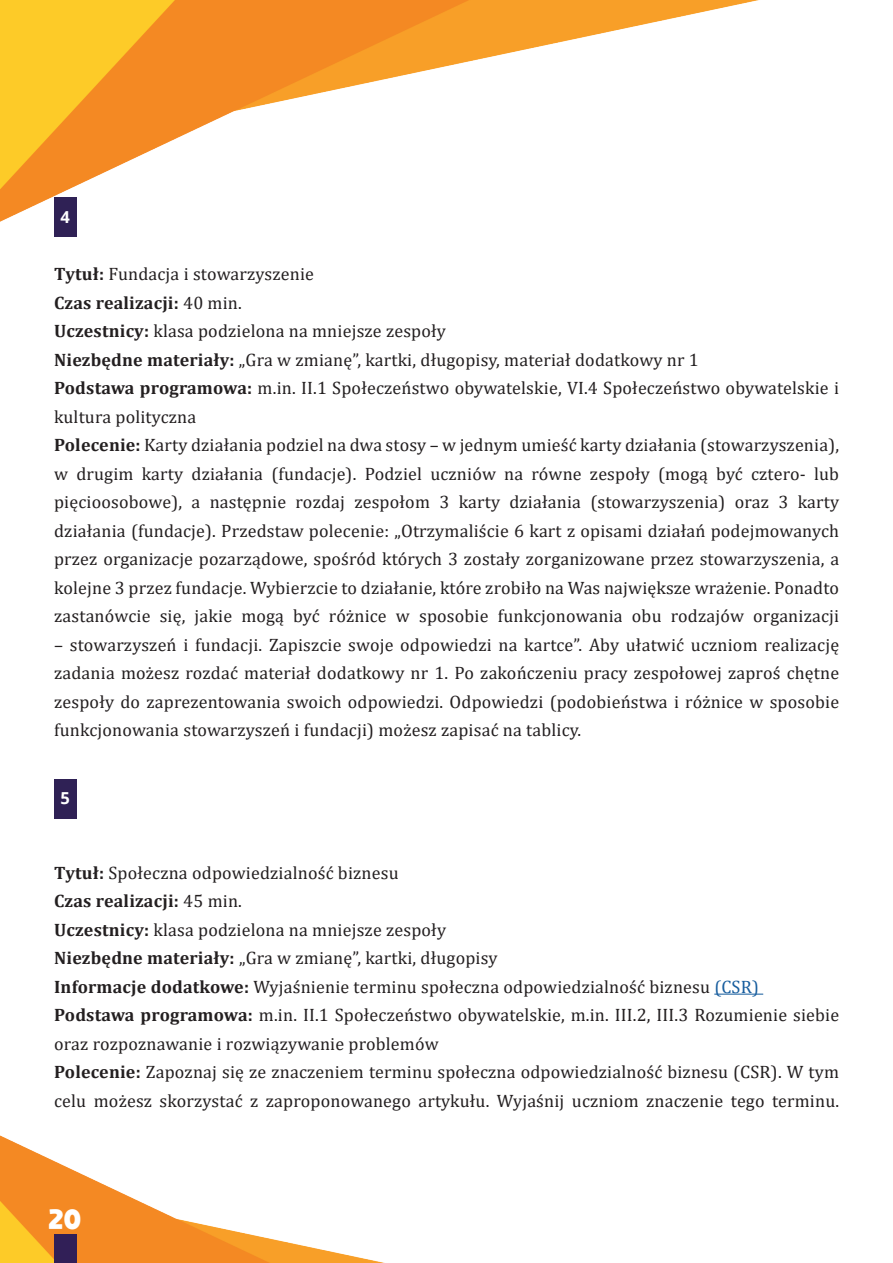
<style>
.page{position:relative;width:893px;height:1263px;background:#fff}
.page>*{position:absolute;margin:0;border:0;box-sizing:border-box;transform-origin:0 0}
.t1{font:800 19.5px "moon get";color:#fff}
.t2{font:18px/28.5px "Cambria";letter-spacing:.01em;color:#231f20}
.t3{font:700 16.5px "Open Sans";color:#fff}
.s1{font-weight:700}
.s2{color:#175d9e}
</style>
<div class="page">
<img style="left:0;top:0;width:764px;height:1263px">
<div style="left:54px;top:1234px;width:22px;height:29px;background:#311f57"></div>
<hr style="left:714px;top:993px;width:49px;height:2px;background:#175d9e">
<div style="left:54px;top:198px;width:22px;height:39px;background:#2f2155"></div>
<div style="left:54px;top:779px;width:22px;height:39px;background:#2f2155"></div>
<p class="t3" style="left:61px;top:205px;width:11px">4</p>
<p class="t2" style="left:54px;top:260px;width:786px"><span class="s1">Tytuł:</span> Fundacja i stowarzyszenie<br><span class="s1">Czas realizacji:</span> 40 min.<br><span class="s1">Uczestnicy:</span> klasa podzielona na mniejsze zespoły<br><span class="s1">Niezbędne materiały:</span> „Gra w zmianę”, kartki, długopisy, materiał dodatkowy nr 1<br><span class="s1">Podstawa programowa:</span> m.in. II.1 Społeczeństwo obywatelskie, VI.4 Społeczeństwo obywatelskie i kultura polityczna<br><span class="s1">Polecenie:</span> Karty działania podziel na dwa stosy – w jednym umieść karty działania (stowarzyszenia), w drugim karty działania (fundacje). Podziel uczniów na równe zespoły (mogą być cztero- lub pięcioosobowe), a następnie rozdaj zespołom 3 karty działania (stowarzyszenia) oraz 3 karty działania (fundacje). Przedstaw polecenie: „Otrzymaliście 6 kart z opisami działań podejmowanych przez organizacje pozarządowe, spośród których 3 zostały zorganizowane przez stowarzyszenia, a kolejne 3 przez fundacje. Wybierzcie to działanie, które zrobiło na Was największe wrażenie. Ponadto zastanówcie się, jakie mogą być różnice w sposobie funkcjonowania obu rodzajów organizacji</p>
<p class="t2" style="left:54px;top:630px;width:786px;text-align:justify">– stowarzyszeń i fundacji. Zapiszcie swoje odpowiedzi na kartce”. Aby ułatwić uczniom realizację zadania możesz rozdać materiał dodatkowy nr 1. Po zakończeniu pracy zespołowej zaproś chętne zespoły do zaprezentowania swoich odpowiedzi. Odpowiedzi (podobieństwa i różnice w sposobie funkcjonowania stowarzyszeń i fundacji) możesz zapisać na tablicy.</p>
<p class="t3" style="left:60px;top:787px;width:11px">5</p>
<p class="t2" style="left:54px;top:858px;width:786px"><span class="s1">Tytuł:</span> Społeczna odpowiedzialność biznesu<br><span class="s1">Czas realizacji:</span> 45 min.<br><span class="s1">Uczestnicy:</span> klasa podzielona na mniejsze zespoły<br><span class="s1">Niezbędne materiały:</span> „Gra w zmianę”, kartki, długopisy<br><span class="s1">Informacje dodatkowe:</span> Wyjaśnienie terminu społeczna odpowiedzialność biznesu <span class="s2">(CSR)<br></span><span class="s1">Podstawa programowa:</span> m.in. II.1 Społeczeństwo obywatelskie, m.in. III.2, III.3 Rozumienie siebie oraz rozpoznawanie i rozwiązywanie problemów<br><span class="s1">Polecenie:</span> Zapoznaj się ze znaczeniem terminu społeczna odpowiedzialność biznesu (CSR). W tym celu możesz skorzystać z zaproponowanego artykułu. Wyjaśnij uczniom znaczenie tego terminu.</p>
<p class="t1" style="left:49px;top:1206px;width:33px">20</p>
</div>
